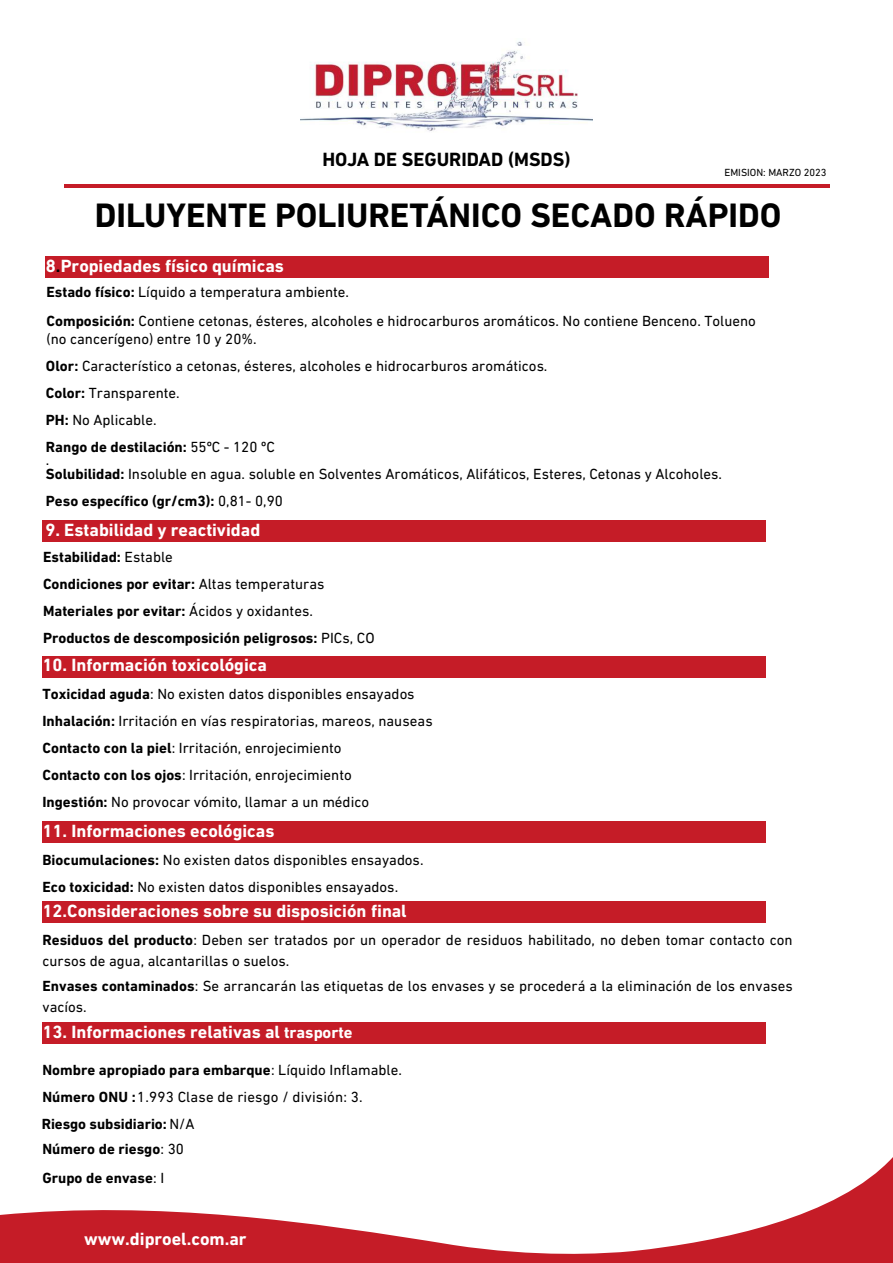
<style>
.page{position:relative;width:893px;height:1263px;background:#fff}
.page>*{position:absolute;margin:0;border:0;box-sizing:border-box;transform-origin:0 0}
.t1{font:700 34.5px "DIN Next LT Pro";color:#000}
.t2{font:700 19.5px "DIN Next LT Pro";color:#000}
.t3{font:700 18px "DIN Next LT Pro";color:#fff}
.t4{font:15px/27px "DIN Next LT Pro";color:#000}
.t5{font:700 15px/27px "DIN Next LT Pro";color:#000}
.t6{font:10.5px "DIN Next LT Pro";color:#000}
.s1{color:#000}
.s2{font-weight:700}
.s3{font-weight:400}
.s4{font-size:16.5px}
</style>
<div class="page">
<div style="left:42px;top:520px;width:724px;height:22px;background:#c51c27"></div>
<div style="left:42px;top:656px;width:724px;height:21px;background:#c51c27"></div>
<div style="left:42px;top:821px;width:724px;height:22px;background:#c51c27"></div>
<div style="left:42px;top:901px;width:724px;height:22px;background:#c51c27"></div>
<div style="left:42px;top:1022px;width:724px;height:22px;background:#c51c27"></div>
<svg style="left:0;top:1157px;width:893px;height:106px"></svg>
<hr style="left:64px;top:184px;width:765px;height:4px;background:#c51c27">
<img style="left:300px;top:41px;width:293px;height:90px">
<div style="left:46px;top:256px;width:723px;height:22px;background:#c51c27"></div>
<h2 class="t2" style="left:322px;top:148px;width:250px">HOJA DE SEGURIDAD (MSDS)</h2>
<p class="t6" style="left:724px;top:166px;width:104px">EMISION: MARZO 2023</p>
<h1 class="t1" style="left:95px;top:195px;width:688px">DILUYENTE POLIURETÁNICO SECADO RÁPIDO</h1>
<p class="t3" style="left:46px;top:255px;width:240px">8<span class="s1">.</span>Propiedades físico químicas</p>
<p class="t4" style="left:47px;top:278px;width:711px;line-height:28.5px"><span class="s2">Estado físico:</span> Líquido a temperatura ambiente.<br><span class="s2">Composición:</span> Contiene cetonas, ésteres, alcoholes e hidrocarburos aromáticos. No contiene Benceno. Tolueno</p>
<p class="t4" style="left:47px;top:325px;width:212px">(no cancerígeno) entre 10 y 20%.</p>
<p class="t4" style="left:46px;top:352px;width:503px"><span class="s2">Olor:</span> Característico a cetonas, ésteres, alcoholes e hidrocarburos aromáticos.<br><span class="s2">Color:</span> Transparente.<br><span class="s2">PH:</span> No Aplicable.<br><span class="s2">Rango de destilación:</span> 55ºC - 120 ºC</p>
<p class="t4" style="left:46px;top:453px;width:678px;line-height:13.5px">.<br><span class="s2">Solubilidad:</span> Insoluble en agua. soluble en Solventes Aromáticos, Alifáticos, Esteres, Cetonas y Alcoholes.</p>
<p class="t5" style="left:46px;top:487px;width:238px">Peso específico (gr/cm3): <span class="s3">0,81- 0,90</span></p>
<p class="t3" style="left:45px;top:519px;width:216px">9. Estabilidad y reactividad</p>
<p class="t5" style="left:43px;top:544px;width:333px">Estabilidad: <span class="s3">Estable<br></span>Condiciones por evitar: <span class="s3">Altas temperaturas </span>Materiales por evitar: <span class="s3">Ácidos y oxidantes.<br></span>Productos de descomposición peligrosos: <span class="s3">PICs, CO</span></p>
<p class="t3" style="left:42px;top:654px;width:226px">10. Información toxicológica</p>
<p class="t4" style="left:42px;top:680px;width:392px"><span class="s2">Toxicidad aguda</span>: No existen datos disponibles ensayados <span class="s2">Inhalación:</span> Irritación en vías respiratorias, mareos, nauseas <span class="s2">Contacto con la piel</span>: Irritación, enrojecimiento<br><span class="s2">Contacto con los ojos</span>: Irritación, enrojecimiento<br><span class="s2">Ingestión:</span> No provocar vómito, llamar a un médico</p>
<p class="t3" style="left:42px;top:820px;width:234px">11. Informaciones ecológicas</p>
<p class="t4" style="left:42px;top:846px;width:383px"><span class="s2">Biocumulaciones:</span> No existen datos disponibles ensayados.<br><span class="s2">Eco toxicidad:</span> No existen datos disponibles ensayados.</p>
<p class="t3" style="left:42px;top:900px;width:366px">12.Consideraciones sobre su disposición final</p>
<p class="t4" style="left:42px;top:929px;width:752px;line-height:20.7px"><span class="s2">Residuos del producto</span>: Deben ser tratados por un operador de residuos habilitado, no deben tomar contacto con cursos de agua, alcantarillas o suelos.</p>
<p class="t4" style="left:42px;top:975px;width:752px;line-height:20.7px"><span class="s2">Envases contaminados</span>: Se arrancarán las etiquetas de los envases y se procederá a la eliminación de los envases vacíos.</p>
<p class="t3" style="left:42px;top:1021px;width:312px">13. Informaciones relativas al <span class="s4">trasporte</span></p>
<p class="t4" style="left:42px;top:1056px;width:361px"><span class="s2">Nombre apropiado para embarque</span>: Líquido Inflamable.<br><span class="s2">Número ONU :</span>1.993 Clase de riesgo / división: 3.</p>
<p class="t5" style="left:42px;top:1135px;width:143px">Número de riesgo<span class="s3">: 30</span></p>
<p class="t5" style="left:42px;top:1110px;width:154px">Riesgo subsidiario: <span class="s3">N/A</span></p>
<p class="t5" style="left:42px;top:1165px;width:123px">Grupo de envase<span class="s3">: I</span></p>
<p class="t3" style="left:84px;top:1229px;width:164px">www.diproel.com.ar</p>
</div>
